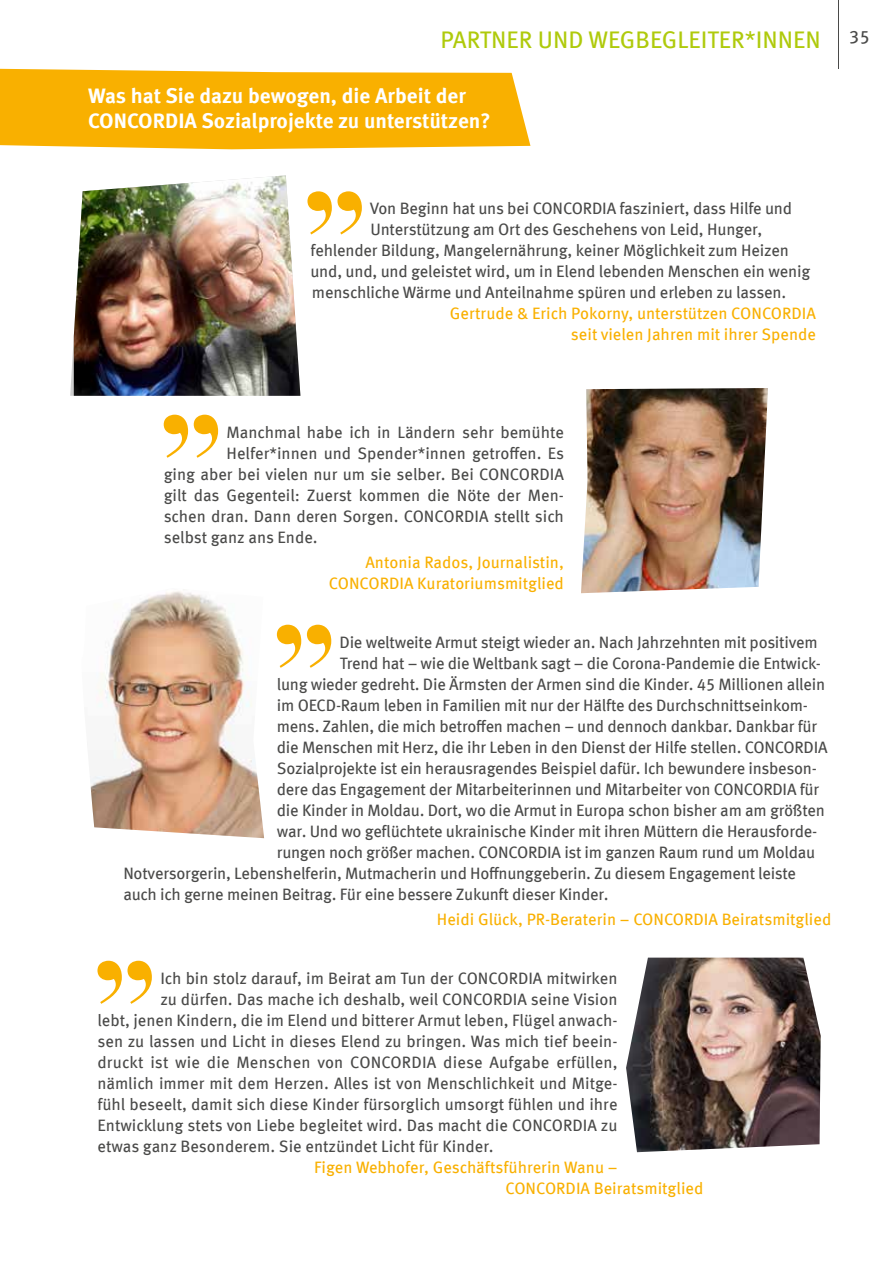
<style>
.page{position:relative;width:893px;height:1263px;background:#fff}
.page>*{position:absolute;margin:0;border:0;box-sizing:border-box;transform-origin:0 0}
.t1{font:24px "Meta OFC";color:#afca0b}
.t2{font:700 21px/25.5px "Meta OFC";color:#fff}
.t3{font:16.5px "Meta OFC";letter-spacing:-.015em;color:#4a4a49}
.t4{font:16.5px/21px "Meta OFC";color:#f9b000;text-align:right}
.t5{font:16.5px "Meta OFC";letter-spacing:.01em;color:#4a4a49}
</style>
<div class="page">
<hr style="left:838px;top:0;width:1px;height:69px;background:#4a4a49">
<div style="left:0;top:69px;width:530px;height:80px;background:#f9b000"></div>
<svg style="left:164px;top:415px;width:54px;height:43px"></svg>
<svg style="left:277px;top:625px;width:54px;height:43px"></svg>
<svg style="left:97px;top:961px;width:55px;height:43px"></svg>
<svg style="left:307px;top:191px;width:55px;height:43px"></svg>
<img style="left:74px;top:175px;width:226px;height:221px">
<img style="left:581px;top:388px;width:187px;height:205px">
<img style="left:90px;top:589px;width:174px;height:249px">
<img style="left:626px;top:957px;width:195px;height:195px">
<h1 class="t1" style="left:440px;top:25px;width:431px">PARTNER UND WEGBEGLEITER*INNEN <sup>35</sup></h1>
<p class="t2" style="left:88px;top:83px;width:404px">Was hat Sie dazu bewogen, die Arbeit der<br>CONCORDIA Sozialprojekte zu unterstützen?</p>
<p class="t3" style="left:370px;top:198px;width:424px">Von Beginn hat uns bei CONCORDIA fasziniert, dass Hilfe und</p>
<p class="t3" style="left:370px;top:219px;width:393px">Unterstützung am Ort des Geschehens von Leid, Hunger,</p>
<p class="t3" style="left:310px;top:240px;width:480px">fehlender Bildung, Mangelernährung, keiner Möglichkeit zum Heizen</p>
<p class="t3" style="left:310px;top:261px;width:501px">und, und, und geleistet wird, um in Elend lebenden Menschen ein wenig</p>
<p class="t3" style="left:312px;top:282px;width:476px">menschliche Wärme und Anteilnahme spüren und erleben zu lassen.</p>
<p class="t4" style="left:450px;top:303px;width:368px">Gertrude &amp; Erich Pokorny, unterstützen CONCORDIA seit vielen Jahren mit ihrer Spende</p>
<p class="t3" style="left:227px;top:422px;width:339px">Manchmal habe ich in Ländern sehr bemühte</p>
<p class="t3" style="left:227px;top:443px;width:339px">Helfer*innen und Spender*innen getroffen. Es</p>
<p class="t3" style="left:164px;top:464px;width:402px">ging aber bei vielen nur um sie selber. Bei CONCORDIA</p>
<p class="t3" style="left:164px;top:485px;width:402px">gilt das Gegenteil: Zuerst kommen die Nöte der Men-</p>
<p class="t3" style="left:164px;top:506px;width:402px">schen dran. Dann deren Sorgen. CONCORDIA stellt sich</p>
<p class="t3" style="left:164px;top:527px;width:156px">selbst ganz ans Ende.</p>
<p class="t4" style="left:329px;top:552px;width:237px">Antonia Rados, Journalistin,<br>CONCORDIA Kuratoriumsmitglied</p>
<p class="t3" style="left:340px;top:632px;width:480px">Die weltweite Armut steigt wieder an. Nach Jahrzehnten mit positivem</p>
<p class="t3" style="left:340px;top:653px;width:483px">Trend hat – wie die Weltbank sagt – die Corona-Pandemie die Entwick-</p>
<p class="t3" style="left:277px;top:674px;width:550px">lung wieder gedreht. Die Ärmsten der Armen sind die Kinder. 45 Millionen allein</p>
<p class="t3" style="left:277px;top:695px;width:533px">im OECD-Raum leben in Familien mit nur der Hälfte des Durchschnittseinkom-</p>
<p class="t3" style="left:277px;top:716px;width:542px">mens. Zahlen, die mich betroffen machen – und dennoch dankbar. Dankbar für</p>
<p class="t3" style="left:277px;top:737px;width:552px">die Menschen mit Herz, die ihr Leben in den Dienst der Hilfe stellen. CONCORDIA</p>
<p class="t3" style="left:277px;top:758px;width:542px">Sozialprojekte ist ein herausragendes Beispiel dafür. Ich bewundere insbeson-</p>
<p class="t3" style="left:277px;top:779px;width:544px">dere das Engagement der Mitarbeiterinnen und Mitarbeiter von CONCORDIA für</p>
<p class="t3" style="left:277px;top:800px;width:550px">die Kinder in Moldau. Dort, wo die Armut in Europa schon bisher am am größten</p>
<p class="t3" style="left:277px;top:821px;width:542px">war. Und wo geflüchtete ukrainische Kinder mit ihren Müttern die Herausforde-</p>
<p class="t3" style="left:277px;top:842px;width:540px">rungen noch größer machen. CONCORDIA ist im ganzen Raum rund um Moldau</p>
<p class="t3" style="left:123px;top:863px;width:674px">Notversorgerin, Lebenshelferin, Mutmacherin und Hoffnunggeberin. Zu diesem Engagement leiste</p>
<p class="t3" style="left:123px;top:884px;width:487px">auch ich gerne meinen Beitrag. Für eine bessere Zukunft dieser Kinder.</p>
<p class="t4" style="left:437px;top:909px;width:396px">Heidi Glück, PR-Beraterin – CONCORDIA Beiratsmitglied</p>
<p class="t3" style="left:160px;top:968px;width:459px">Ich bin stolz darauf, im Beirat am Tun der CONCORDIA mitwirken</p>
<p class="t3" style="left:160px;top:989px;width:459px">zu dürfen. Das mache ich deshalb, weil CONCORDIA seine Vision</p>
<p class="t3" style="left:97px;top:1010px;width:522px">lebt, jenen Kindern, die im Elend und bitterer Armut leben, Flügel anwach-</p>
<p class="t3" style="left:97px;top:1031px;width:521px">sen zu lassen und Licht in dieses Elend zu bringen. Was mich tief beein-</p>
<p class="t5" style="left:97px;top:1052px;width:522px">druckt ist wie die Menschen von CONCORDIA diese Aufgabe erfüllen,</p>
<p class="t3" style="left:97px;top:1073px;width:522px">nämlich immer mit dem Herzen. Alles ist von Menschlichkeit und Mitge-</p>
<p class="t3" style="left:97px;top:1094px;width:522px">fühl beseelt, damit sich diese Kinder fürsorglich umsorgt fühlen und ihre</p>
<p class="t3" style="left:97px;top:1115px;width:522px">Entwicklung stets von Liebe begleitet wird. Das macht die CONCORDIA zu</p>
<p class="t3" style="left:97px;top:1136px;width:398px">etwas ganz Besonderem. Sie entzündet Licht für Kinder.</p>
<p class="t4" style="left:505px;top:1156px;width:199px;text-align:left;text-indent:-191px">Figen Webhofer, Geschäftsführerin Wanu –<br>CONCORDIA Beiratsmitglied</p>
</div>
